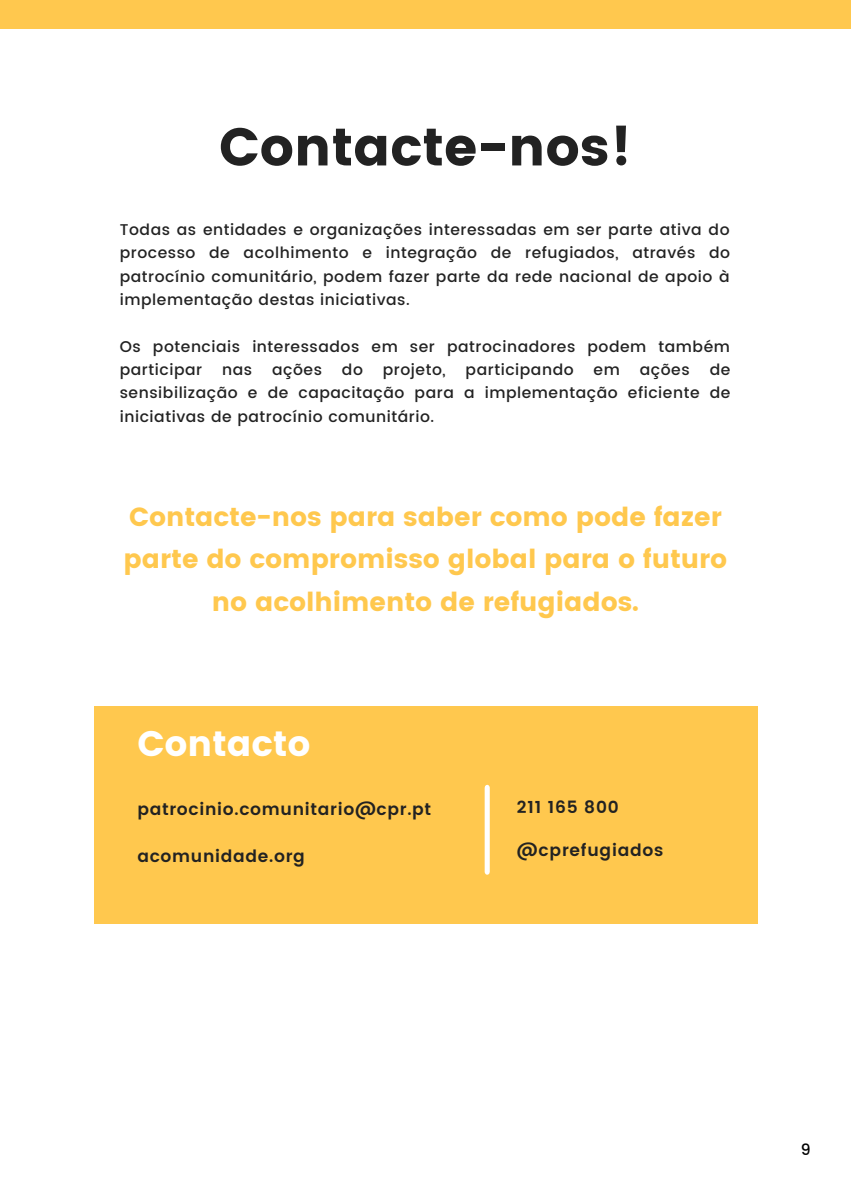
<style>
.page{position:relative;width:851px;height:1191px;background:#fff}
.page>*{position:absolute;margin:0;border:0;box-sizing:border-box;transform-origin:0 0}
.t1{font:53px "Poppins";color:#222}
.t2{font:35.4px "Poppins";color:#fff}
.t3{font:26.2px/42.4px "Poppins";color:#ffc84e;text-align:center}
.t4{font:600 17px "Poppins";letter-spacing:.04em;color:#222}
.t5{font:500 15.6px/23.4px "Poppins";letter-spacing:.035em;color:#222;text-align:justify}
.t6{font:500 15.6px "Poppins";color:#000}
</style>
<div class="page">
<div style="left:0;top:0;width:850px;height:29px;background:#ffc84e"></div>
<div style="left:94px;top:707px;width:663px;height:217px;background:#ffc84e"></div>
<div style="left:484px;top:788px;width:6px;height:84px;background:#fff"></div>
<p class="t1" style="left:219px;top:116px;width:414px">Contacte-nos!</p>
<p class="t5" style="left:120px;top:218px;width:611px">Todas as entidades e organizações interessadas em ser parte ativa do processo de acolhimento e integração de refugiados, através do patrocínio comunitário, podem fazer parte da rede nacional de apoio à implementação destas iniciativas.</p>
<p class="t5" style="left:120px;top:335px;width:611px">Os potenciais interessados em ser patrocinadores podem também participar</p>
<p class="t5" style="left:222px;top:358px;width:32px">nas</p>
<p class="t5" style="left:272px;top:358px;width:51px">ações</p>
<p class="t5" style="left:342px;top:358px;width:23px">do</p>
<p class="t5" style="left:383px;top:358px;width:64px">projeto,</p>
<p class="t5" style="left:465px;top:358px;width:109px">participando</p>
<p class="t5" style="left:593px;top:358px;width:28px">em</p>
<p class="t5" style="left:640px;top:358px;width:51px">ações</p>
<p class="t5" style="left:120px;top:358px;width:612px;text-indent:590px">de sensibilização e de capacitação para a implementação eficiente de iniciativas de patrocínio comunitário.</p>
<p class="t3" style="left:123px;top:496px;width:605px">Contacte-nos para saber como pode fazer parte do compromisso global para o futuro no acolhimento de refugiados.</p>
<p class="t2" style="left:137px;top:723px;width:175px">Contacto</p>
<p class="t4" style="left:137px;top:799px;width:295px">patrocinio.comunitario@cpr.pt</p>
<p class="t4" style="left:137px;top:846px;width:169px">acomunidade.org</p>
<p class="t4" style="left:517px;top:797px;width:103px">211 165 800</p>
<p class="t4" style="left:517px;top:840px;width:148px">@cprefugiados</p>
<p class="t6" style="left:800px;top:1140px;width:11px">9</p>
</div>
